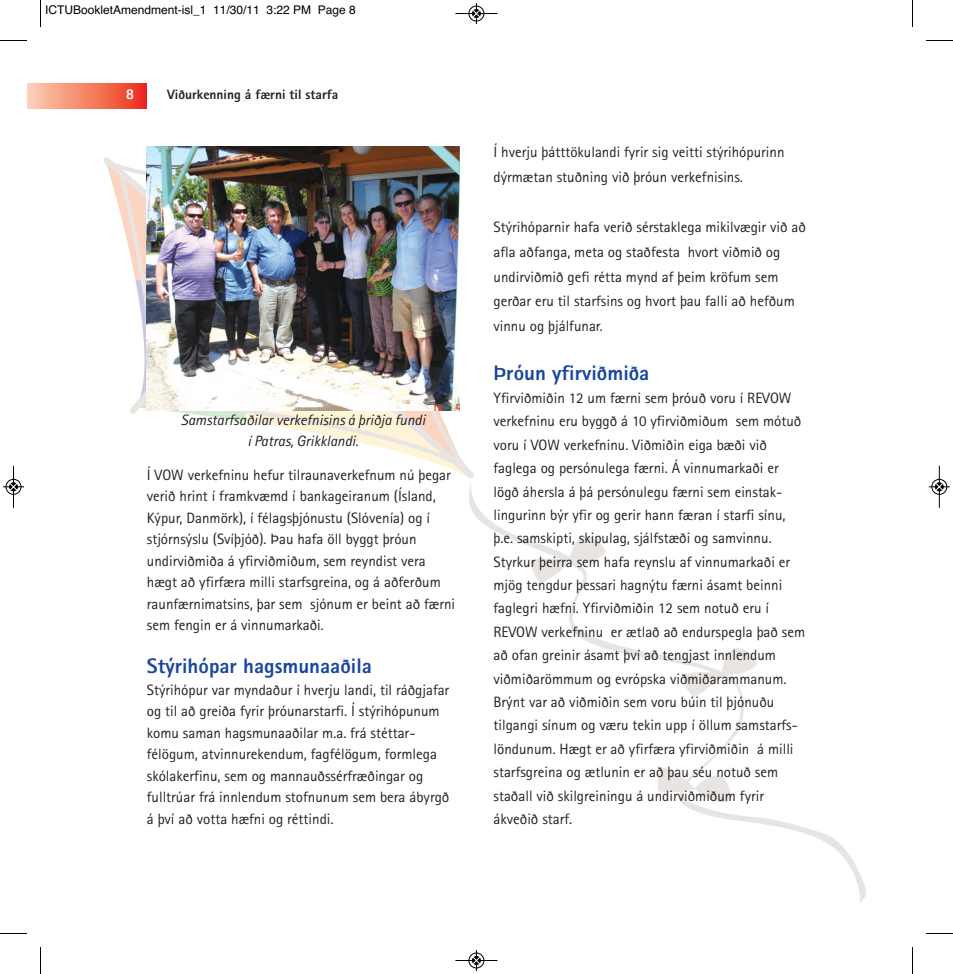
<style>
.page{position:relative;width:953px;height:974px;background:#fff}
.page>*{position:absolute;margin:0;border:0;box-sizing:border-box;transform-origin:0 0}
.t1{font:800 21px "Rotis Sans Serif";color:#18469d}
.t2{font:15px/23.4px "Rotis Sans Serif";color:#231f20}
.t3{font:italic 15px/21px "Rotis Sans Serif";color:#231f20;text-align:center}
.t4{font:800 15px "Rotis Sans Serif";color:#fff}
.t5{font:800 13.5px "Rotis Sans Serif";color:#231f20}
.t6{font:12px "Helvetica";color:#000}
</style>
<div class="page">
<img style="left:103px;top:146px;width:763px;height:757px">
<img style="left:27px;top:83px;width:120px;height:26px">
<img style="left:147px;top:147px;width:312px;height:263px">
<svg style="left:40px;top:0;width:1px;height:27px"></svg>
<svg style="left:0;top:40px;width:27px;height:1px"></svg>
<svg style="left:912px;top:0;width:1px;height:27px"></svg>
<svg style="left:926px;top:40px;width:27px;height:1px"></svg>
<svg style="left:40px;top:947px;width:1px;height:27px"></svg>
<svg style="left:0;top:933px;width:27px;height:1px"></svg>
<svg style="left:912px;top:947px;width:1px;height:27px"></svg>
<svg style="left:926px;top:933px;width:27px;height:1px"></svg>
<div style="left:468px;top:6px;width:16px;height:16px;border:1px solid #fff;border-radius:50%"></div>
<hr style="left:455px;top:13px;width:42px;height:1px;background:#000">
<div style="left:469px;top:6px;width:15px;height:15px;border:1px solid #000;border-radius:50%"></div>
<svg style="left:472px;top:3px;width:8px;height:21px"></svg>
<div style="left:468px;top:952px;width:16px;height:16px;border:1px solid #fff;border-radius:50%"></div>
<hr style="left:455px;top:960px;width:42px;height:1px;background:#000">
<div style="left:469px;top:953px;width:15px;height:15px;border:1px solid #000;border-radius:50%"></div>
<svg style="left:472px;top:950px;width:8px;height:21px"></svg>
<div style="left:6px;top:479px;width:15px;height:16px;border:1px solid #fff;border-radius:50%"></div>
<hr style="left:13px;top:466px;width:1px;height:42px;background:#000">
<div style="left:6px;top:479px;width:15px;height:15px;border:1px solid #000;border-radius:50%"></div>
<svg style="left:3px;top:483px;width:21px;height:8px"></svg>
<div style="left:931px;top:479px;width:16px;height:16px;border:1px solid #fff;border-radius:50%"></div>
<hr style="left:939px;top:466px;width:1px;height:42px;background:#000">
<div style="left:931px;top:479px;width:16px;height:15px;border:1px solid #000;border-radius:50%"></div>
<svg style="left:928px;top:483px;width:22px;height:8px"></svg>
<p class="t6" style="left:45px;top:2px;width:312px">ICTUBookletAmendment-isl_1 11/30/11 3:22 PM Page 8</p>
<p class="t4" style="left:126px;top:89px;width:10px">8</p>
<p class="t5" style="left:167px;top:90px;width:173px">Viðurkenning á færni til starfa</p>
<p class="t3" style="left:181px;top:410px;width:246px">Samstarfsaðilar verkefnisins á þriðja fundi í Patras, Grikklandi.</p>
<p class="t2" style="left:147px;top:465px;width:310px;line-height:21.5px">Í VOW verkefninu hefur tilraunaverkefnum nú þegar verið hrint í framkvæmd í bankageiranum (Ísland, Kýpur, Danmörk), í félagsþjónustu (Slóvenía) og í stjórnsýslu (Svíþjóð). Þau hafa öll byggt þróun undirviðmiða á yfirviðmiðum, sem reyndist vera hægt að yfirfæra milli starfsgreina, og á aðferðum raunfærnimatsins, þar sem sjónum er beint að færni sem fengin er á vinnumarkaði.</p>
<h1 class="t1" style="left:147px;top:659px;width:226px">Stýrihópar hagsmunaaðila</h1>
<p class="t2" style="left:147px;top:681px;width:304px;line-height:21.5px">Stýrihópur var myndaður í hverju landi, til ráðgjafar og til að greiða fyrir þróunarstarfi. Í stýrihópunum komu saman hagsmunaaðilar m.a. frá stéttar&shy;félögum, atvinnurekendum, fagfélögum, formlega skólakerfinu, sem og mannauðssérfræðingar og fulltrúar frá innlendum stofnunum sem bera ábyrgð á því að votta hæfni og réttindi.</p>
<p class="t2" style="left:493px;top:141px;width:292px;line-height:24.9px">Í hverju þátttökulandi fyrir sig veitti stýrihópurinn dýrmætan stuðning við þróun verkefnisins.</p>
<p class="t2" style="left:493px;top:216px;width:314px;line-height:24.9px">Stýrihóparnir hafa verið sérstaklega mikilvægir við að afla aðfanga, meta og staðfesta hvort viðmið og undirviðmið gefi rétta mynd af þeim kröfum sem gerðar eru til starfsins og hvort þau falli að hefðum vinnu og þjálfunar.</p>
<h1 class="t1" style="left:493px;top:365px;width:157px">Þróun yfirviðmiða</h1>
<p class="t2" style="left:493px;top:388px;width:313px">Yfirviðmiðin 12 um færni sem þróuð voru í REVOW verkefninu eru byggð á 10 yfirviðmiðum sem mótuð voru í VOW verkefninu. Viðmiðin eiga bæði við faglega og persónulega færni. Á vinnumarkaði er lögð áhersla á þá persónulegu færni sem einstak&shy;lingurinn býr yfir og gerir hann færan í starfi sínu, þ.e. samskipti, skipulag, sjálfstæði og samvinnu.<br>Styrkur þeirra sem hafa reynslu af vinnumarkaði er mjög tengdur þessari hagnýtu færni ásamt beinni faglegri hæfni. Yfirviðmiðin 12 sem notuð eru í REVOW verkefninu er ætlað að endurspegla það sem að ofan greinir ásamt því að tengjast innlendum viðmiðarömmum og evrópska viðmiðarammanum.<br>Brýnt var að viðmiðin sem voru búin til þjónuðu tilgangi sínum og væru tekin upp í öllum samstarfs&shy;löndunum. Hægt er að yfirfæra yfirviðmiðin á milli starfsgreina og ætlunin er að þau séu notuð sem staðall við skilgreiningu á undirviðmiðum fyrir ákveðið starf.</p>
</div>
